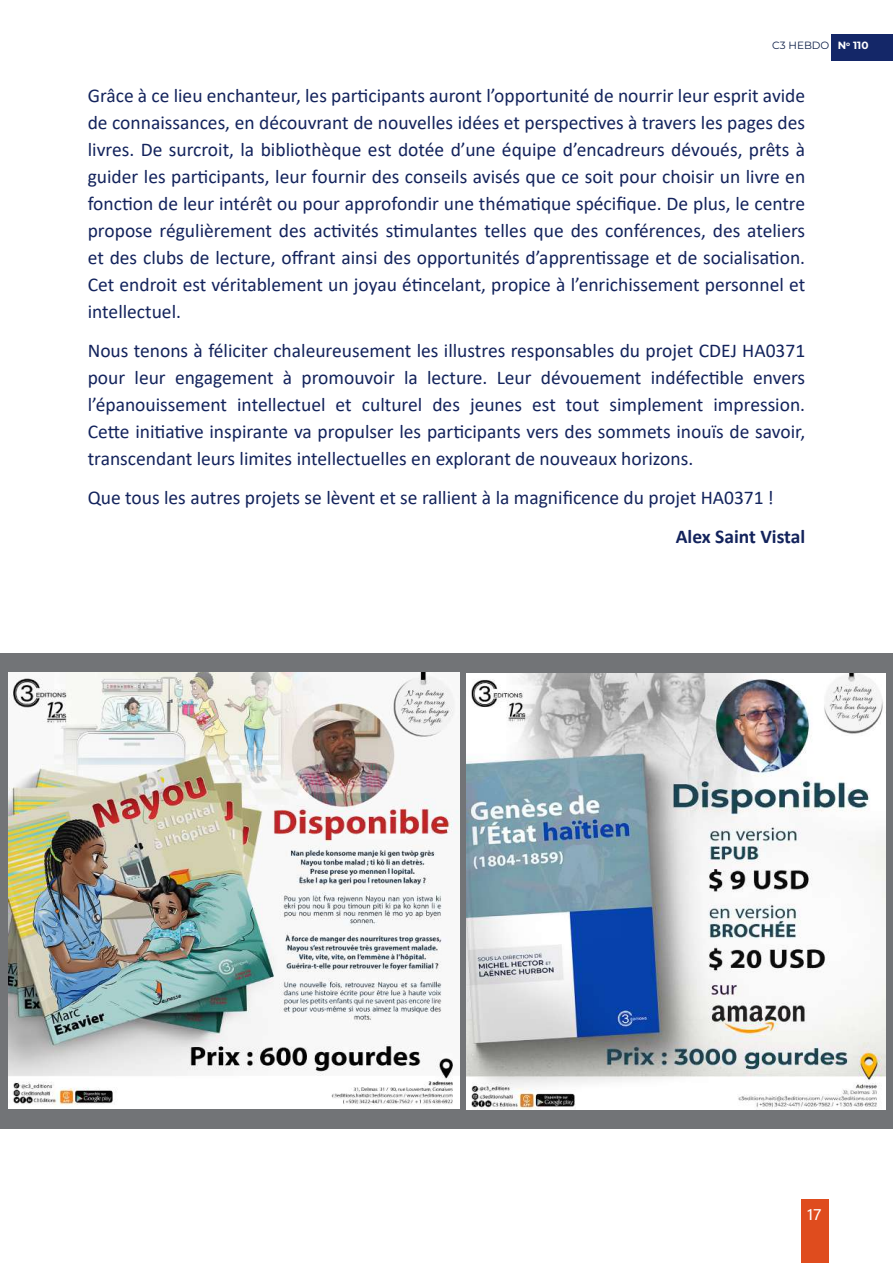
<style>
.page{position:relative;width:893px;height:1263px;background:#fff}
.page>*{position:absolute;margin:0;border:0;box-sizing:border-box;transform-origin:0 0}
.t1{font:19.5px/27px "Calibri";color:#13235c;text-align:justify}
.t2{font:700 19.5px "Calibri";color:#13235c}
.t3{font:16.5px "Acumin Pro";color:#fff}
.t4{font:100 10.5px "Montserrat";color:#0e2049}
.s1{color:#fff}
</style>
<div class="page">
<div style="left:831px;top:34px;width:62px;height:26px;background:#142768"></div>
<div style="left:801px;top:1199px;width:27px;height:64px;background:#df4c1e"></div>
<div style="left:0;top:654px;width:893px;height:475px;background:#727477"></div>
<img style="left:466px;top:674px;width:419px;height:436px">
<img style="left:9px;top:673px;width:450px;height:436px">
<p class="t4" style="left:772px;top:38px;width:98px">C3 HEBDO <span class="s1">N</span><sup>o</sup> <span class="s1">110</span></p>
<p class="t1" style="left:88px;top:82px;width:719px">Grâce à ce lieu enchanteur, les participants auront l’opportunité de nourrir leur esprit avide de connaissances, en découvrant de nouvelles idées et perspectives à travers les pages des livres. De surcroit, la bibliothèque est dotée d’une équipe d’encadreurs dévoués, prêts à guider les participants, leur fournir des conseils avisés que ce soit pour choisir un livre en fonction de leur intérêt ou pour approfondir une thématique spécifique. De plus, le centre propose régulièrement des activités stimulantes telles que des conférences, des ateliers et des clubs de lecture, offrant ainsi des opportunités d’apprentissage et de socialisation.<br>Cet endroit est véritablement un joyau étincelant, propice à l’enrichissement personnel et intellectuel.</p>
<p class="t1" style="left:88px;top:337px;width:719px">Nous tenons à féliciter chaleureusement les illustres responsables du projet CDEJ HA0371 pour leur engagement à promouvoir la lecture. Leur dévouement indéfectible envers l’épanouissement intellectuel et culturel des jeunes est tout simplement impression.<br>Cette initiative inspirante va propulser les participants vers des sommets inouïs de savoir, transcendant leurs limites intellectuelles en explorant de nouveaux horizons.</p>
<p class="t1" style="left:88px;top:484px;width:688px">Que tous les autres projets se lèvent et se rallient à la magnificence du projet HA0371 !</p>
<p class="t2" style="left:676px;top:523px;width:131px">Alex Saint Vistal</p>
<p class="t3" style="left:807px;top:1203px;width:16px">17</p>
</div>
